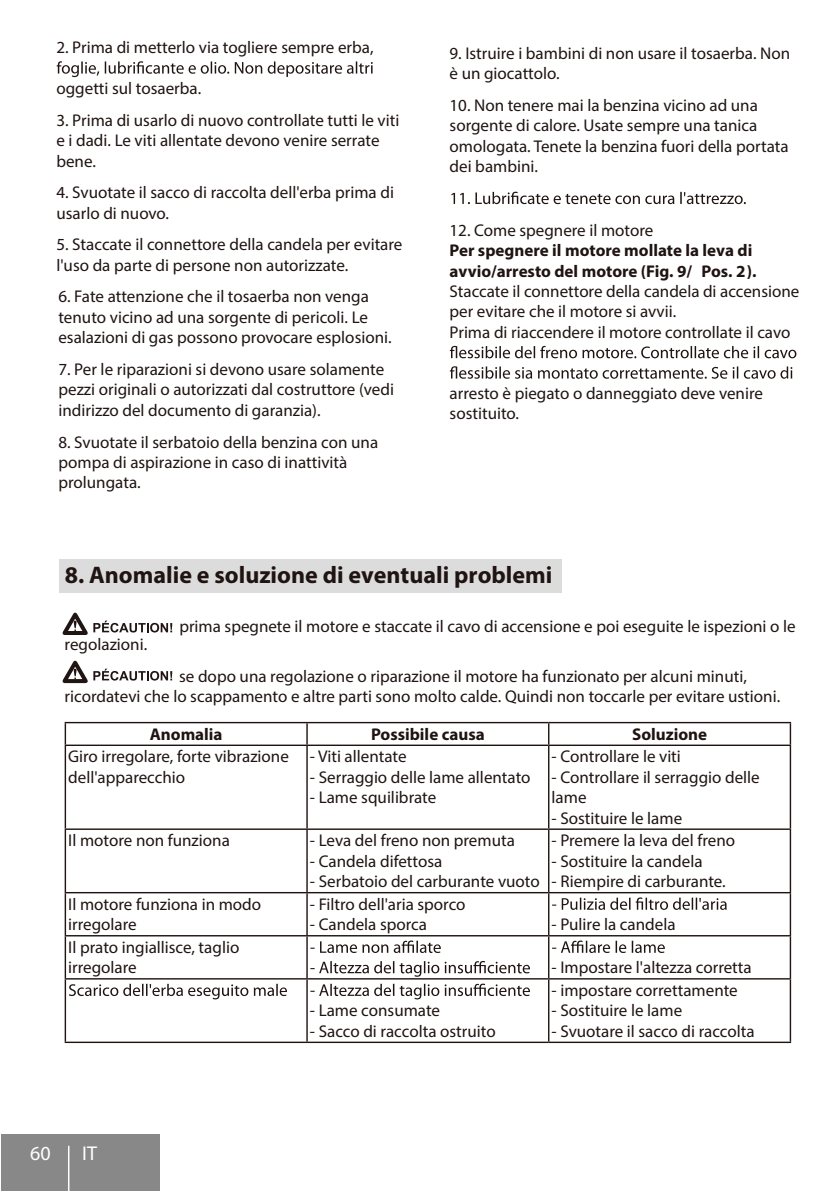
<style>
.page{position:relative;width:840px;height:1191px;background:#fff}
.page>*{position:absolute;margin:0;border:0;box-sizing:border-box;transform-origin:0 0}
.t1{font:700 24px "Myriad Pro";color:#1f1411}
.t2{font:20px "Myriad Pro";color:#fff}
.t3{font:17px/20.4px "Myriad Pro";color:#1f1411}
.t4{font:700 17px/20.4px "Myriad Pro";color:#1f1411}
</style>
<div class="page">
<div style="left:59px;top:559px;width:502px;height:33px;background:#dcdcdd"></div>
<svg style="left:57px;top:61px;width:315px;height:16px"></svg>
<svg style="left:451px;top:192px;width:294px;height:12px"></svg>
<svg style="left:449px;top:346px;width:347px;height:12px"></svg>
<svg style="left:449px;top:366px;width:342px;height:13px"></svg>
<hr style="left:65px;top:722px;width:242px;height:1px;background:#1f1411">
<svg style="left:65px;top:723px;width:1px;height:21px"></svg>
<hr style="left:307px;top:722px;width:241px;height:1px;background:#1f1411">
<svg style="left:306px;top:723px;width:1px;height:21px"></svg>
<hr style="left:548px;top:722px;width:242px;height:1px;background:#1f1411">
<hr style="left:547px;top:723px;width:2px;height:21px;background:#1f1411">
<svg style="left:789px;top:723px;width:1px;height:21px"></svg>
<hr style="left:65px;top:744px;width:242px;height:2px;background:#1f1411">
<hr style="left:65px;top:746px;width:1px;height:82px;background:#1f1411">
<hr style="left:307px;top:744px;width:241px;height:2px;background:#1f1411">
<hr style="left:306px;top:746px;width:1px;height:82px;background:#1f1411">
<hr style="left:548px;top:744px;width:242px;height:2px;background:#1f1411">
<hr style="left:547px;top:746px;width:2px;height:82px;background:#1f1411">
<hr style="left:789px;top:746px;width:1px;height:82px;background:#1f1411">
<hr style="left:65px;top:828px;width:242px;height:2px;background:#1f1411">
<hr style="left:65px;top:830px;width:1px;height:62px;background:#1f1411">
<hr style="left:307px;top:828px;width:241px;height:2px;background:#1f1411">
<hr style="left:306px;top:830px;width:1px;height:62px;background:#1f1411">
<hr style="left:548px;top:828px;width:242px;height:2px;background:#1f1411">
<hr style="left:547px;top:830px;width:2px;height:62px;background:#1f1411">
<hr style="left:789px;top:830px;width:1px;height:62px;background:#1f1411">
<hr style="left:65px;top:892px;width:242px;height:1px;background:#1f1411">
<hr style="left:65px;top:893px;width:1px;height:42px;background:#1f1411">
<hr style="left:307px;top:892px;width:241px;height:1px;background:#1f1411">
<hr style="left:306px;top:893px;width:1px;height:42px;background:#1f1411">
<hr style="left:548px;top:892px;width:242px;height:1px;background:#1f1411">
<hr style="left:547px;top:893px;width:2px;height:42px;background:#1f1411">
<hr style="left:789px;top:893px;width:1px;height:42px;background:#1f1411">
<hr style="left:65px;top:935px;width:242px;height:1px;background:#1f1411">
<hr style="left:65px;top:936px;width:1px;height:42px;background:#1f1411">
<hr style="left:307px;top:935px;width:241px;height:1px;background:#1f1411">
<hr style="left:306px;top:936px;width:1px;height:42px;background:#1f1411">
<hr style="left:548px;top:935px;width:242px;height:1px;background:#1f1411">
<hr style="left:547px;top:936px;width:2px;height:42px;background:#1f1411">
<hr style="left:789px;top:936px;width:1px;height:42px;background:#1f1411">
<hr style="left:65px;top:978px;width:242px;height:1px;background:#1f1411">
<hr style="left:65px;top:979px;width:1px;height:62px;background:#1f1411">
<hr style="left:307px;top:978px;width:241px;height:1px;background:#1f1411">
<hr style="left:306px;top:979px;width:1px;height:62px;background:#1f1411">
<hr style="left:548px;top:978px;width:242px;height:1px;background:#1f1411">
<hr style="left:547px;top:979px;width:2px;height:62px;background:#1f1411">
<hr style="left:789px;top:979px;width:1px;height:62px;background:#1f1411">
<hr style="left:65px;top:1041px;width:242px;height:2px;background:#1f1411">
<hr style="left:307px;top:1041px;width:241px;height:2px;background:#1f1411">
<hr style="left:548px;top:1041px;width:242px;height:2px;background:#1f1411">
<svg style="left:552px;top:897px;width:174px;height:13px"></svg>
<svg style="left:310px;top:940px;width:130px;height:13px"></svg>
<svg style="left:310px;top:961px;width:219px;height:15px"></svg>
<svg style="left:552px;top:940px;width:112px;height:13px"></svg>
<svg style="left:69px;top:983px;width:460px;height:16px"></svg>
<svg style="left:62px;top:612px;width:110px;height:23px"></svg>
<svg style="left:62px;top:660px;width:110px;height:24px"></svg>
<div style="left:1px;top:1134px;width:158px;height:57px;background:#888"></div>
<hr style="left:68px;top:1145px;width:1px;height:46px;background:#fff">
<p class="t3" style="left:56px;top:38px;width:318px">2. Prima di metterlo via togliere sempre erba,</p>
<p class="t3" style="left:56px;top:78px;width:146px">oggetti sul tosaerba.</p>
<p class="t3" style="left:56px;top:110px;width:344px">3. Prima di usarlo di nuovo controllate tutti le viti e i dadi. Le viti allentate devono venire serrate bene.</p>
<p class="t3" style="left:56px;top:183px;width:339px">4. Svuotate il sacco di raccolta dell'erba prima di usarlo di nuovo.</p>
<p class="t3" style="left:56px;top:235px;width:347px">5. Staccate il connettore della candela per evitare l'uso da parte di persone non autorizzate.</p>
<p class="t3" style="left:58px;top:287px;width:334px">6. Fate attenzione che il tosaerba non venga tenuto vicino ad una sorgente di pericoli. Le esalazioni di gas possono provocare esplosioni.</p>
<p class="t3" style="left:58px;top:359px;width:337px">7. Per le riparazioni si devono usare solamente pezzi originali o autorizzati dal costruttore (vedi indirizzo del documento di garanzia).</p>
<p class="t3" style="left:58px;top:432px;width:321px">8. Svuotate il serbatoio della benzina con una pompa di aspirazione in caso di inattività prolungata.</p>
<p class="t3" style="left:449px;top:43px;width:342px">9. Istruire i bambini di non usare il tosaerba. Non è un giocattolo.</p>
<p class="t3" style="left:449px;top:95px;width:340px">10. Non tenere mai la benzina vicino ad una sorgente di calore. Usate sempre una tanica omologata. Tenete la benzina fuori della portata dei bambini.</p>
<p class="t3" style="left:449px;top:220px;width:205px">12. Come spegnere il motore</p>
<p class="t4" style="left:449px;top:240px;width:308px">Per spegnere il motore mollate la leva di avvio/arresto del motore (Fig. 9/ Pos. 2).</p>
<p class="t3" style="left:449px;top:281px;width:351px">Staccate il connettore della candela di accensione per evitare che il motore si avvii.<br>Prima di riaccendere il motore controllate il cavo</p>
<p class="t3" style="left:449px;top:383px;width:315px">arresto è piegato o danneggiato deve venire sostituito.</p>
<h1 class="t1" style="left:65px;top:562px;width:489px">8. Anomalie e soluzione di eventuali problemi</h1>
<p class="t3" style="left:179px;top:616px;width:617px">prima spegnete il motore e staccate il cavo di accensione e poi eseguite le ispezioni o le</p>
<p class="t3" style="left:65px;top:634px;width:84px">regolazioni.</p>
<p class="t3" style="left:65px;top:666px;width:716px;text-indent:114px">se dopo una regolazione o riparazione il motore ha funzionato per alcuni minuti, ricordatevi che lo scappamento e altre parti sono molto calde. Quindi non toccarle per evitare ustioni.</p>
<p class="t4" style="left:150px;top:724px;width:74px">Anomalia</p>
<p class="t4" style="left:371px;top:724px;width:115px">Possibile causa</p>
<p class="t4" style="left:631px;top:724px;width:77px">Soluzione</p>
<p class="t3" style="left:68px;top:747px;width:222px">Giro irregolare, forte vibrazione dell'apparecchio</p>
<p class="t3" style="left:310px;top:747px;width:98px">- Viti allentate</p>
<p class="t3" style="left:551px;top:747px;width:131px">- Controllare le viti</p>
<p class="t3" style="left:551px;top:767px;width:209px">- Controllare il serraggio delle lame</p>
<p class="t3" style="left:551px;top:808px;width:132px">- Sostituire le lame</p>
<p class="t3" style="left:310px;top:767px;width:222px">- Serraggio delle lame allentato</p>
<p class="t3" style="left:310px;top:787px;width:128px">- Lame squilibrate</p>
<p class="t3" style="left:68px;top:830px;width:163px">Il motore non funziona</p>
<p class="t3" style="left:310px;top:830px;width:206px">- Leva del freno non premuta</p>
<p class="t3" style="left:310px;top:851px;width:134px">- Candela difettosa</p>
<p class="t3" style="left:310px;top:871px;width:231px">- Serbatoio del carburante vuoto</p>
<p class="t3" style="left:551px;top:830px;width:185px">- Premere la leva del freno</p>
<p class="t3" style="left:551px;top:851px;width:152px">- Sostituire la candela</p>
<p class="t3" style="left:551px;top:871px;width:176px">- Riempire di carburante.</p>
<p class="t3" style="left:68px;top:894px;width:194px">Il motore funziona in modo irregolare</p>
<p class="t3" style="left:310px;top:894px;width:157px">- Filtro dell'aria sporco</p>
<p class="t3" style="left:310px;top:914px;width:119px">- Candela sporca</p>
<p class="t3" style="left:551px;top:914px;width:125px">- Pulire la candela</p>
<p class="t3" style="left:68px;top:937px;width:172px">Il prato ingiallisce, taglio irregolare</p>
<p class="t2" style="left:30px;top:1143px;width:22px">60</p>
<p class="t2" style="left:82px;top:1143px;width:16px">IT</p>
<p class="t3" style="left:310px;top:1000px;width:132px">- Lame consumate</p>
<p class="t3" style="left:310px;top:1021px;width:187px">- Sacco di raccolta ostruito</p>
<p class="t3" style="left:551px;top:957px;width:201px">- Impostare l'altezza corretta</p>
<p class="t3" style="left:551px;top:980px;width:188px">- impostare correttamente</p>
<p class="t3" style="left:551px;top:1000px;width:132px">- Sostituire le lame</p>
<p class="t3" style="left:551px;top:1021px;width:204px">- Svuotare il sacco di raccolta</p>
</div>
